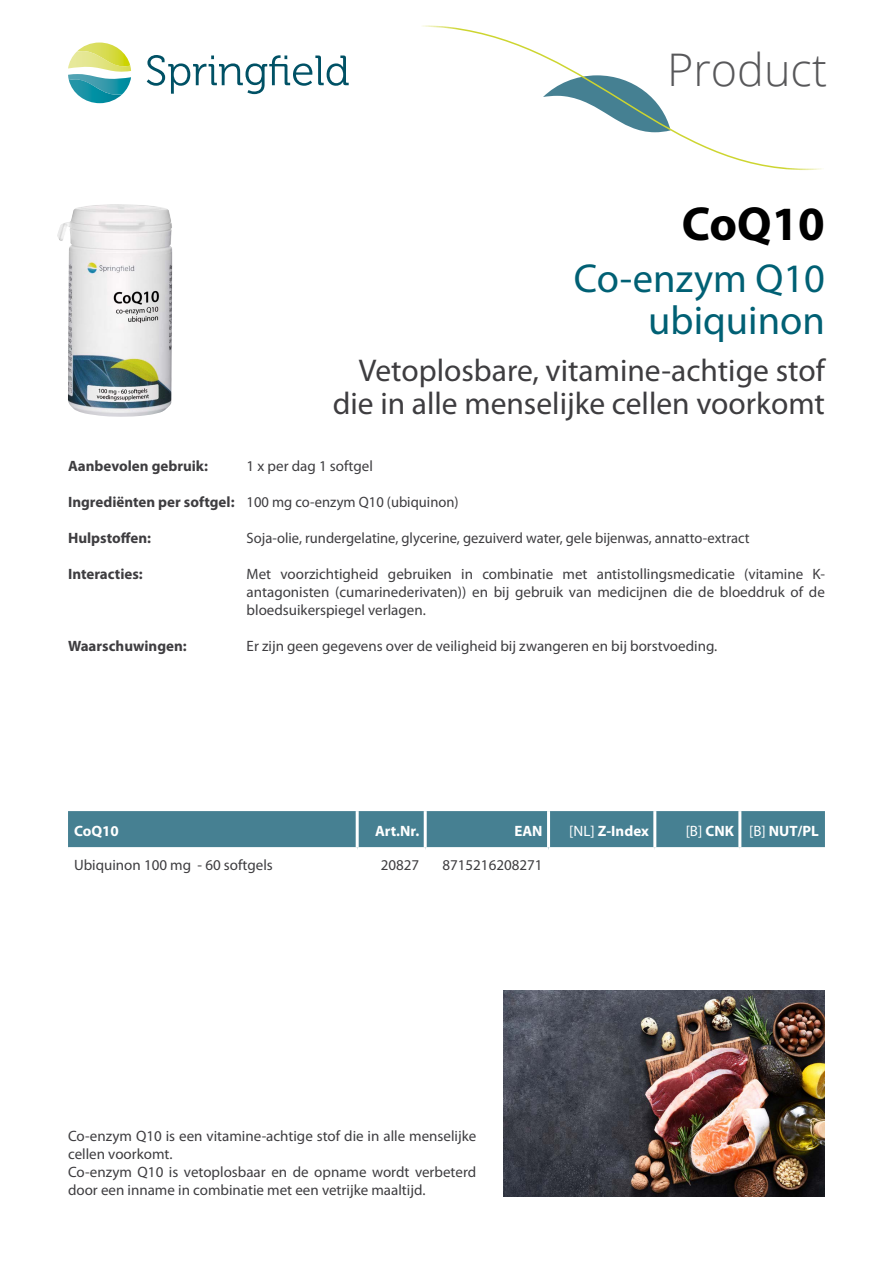
<style>
.page{position:relative;width:893px;height:1263px;background:#fff}
.page>*{position:absolute;margin:0;border:0;box-sizing:border-box;transform-origin:0 0}
.t1{font:700 48px "Myriad Pro";color:#000}
.t2{font:300 45px "Open Sans";color:#58585a}
.t3{font:40.5px/42px "Myriad Pro";color:#006074;text-align:right}
.t4{font:31.5px/33px "Myriad Pro";color:#3e3d40;text-align:right}
.t5{font:15px/18px "Myriad Pro";color:#3e3d40}
.t6{font:700 15px "Myriad Pro";color:#3e3d40}
.t7{font:700 15px "Myriad Pro";color:#fff}
.s1{font-weight:700}
.s2{font-weight:400}
</style>
<div class="page">
<svg style="left:68px;top:43px;width:63px;height:60px"></svg>
<svg style="left:147px;top:55px;width:202px;height:39px"></svg>
<svg style="left:422px;top:25px;width:400px;height:145px"></svg>
<img style="left:57px;top:204px;width:115px;height:213px">
<div style="left:68px;top:811px;width:757px;height:36px;background:#468092"></div>
<hr style="left:356px;top:811px;width:3px;height:36px;background:#fff">
<hr style="left:424px;top:811px;width:3px;height:36px;background:#fff">
<hr style="left:547px;top:811px;width:3px;height:36px;background:#fff">
<hr style="left:653px;top:811px;width:3px;height:36px;background:#fff">
<hr style="left:738px;top:811px;width:3px;height:36px;background:#fff">
<img style="left:503px;top:990px;width:322px;height:206px">
<h2 class="t2" style="left:667px;top:39px;width:161px">Product</h2>
<h1 class="t1" style="left:682px;top:193px;width:145px">CoQ10</h1>
<h3 class="t3" style="left:574px;top:257px;width:253px">Co-enzym Q10 ubiquinon</h3>
<h3 class="t4" style="left:333px;top:353px;width:494px">Vetoplosbare, vitamine-achtige stof die in alle menselijke cellen voorkomt</h3>
<p class="t6" style="left:68px;top:456px;width:141px">Aanbevolen gebruik:</p>
<p class="t5" style="left:247px;top:456px;width:128px">1 x per dag 1 softgel</p>
<p class="t5" style="left:68px;top:492px;width:392px"><span class="s1">Ingrediënten per softgel:</span> 100 mg co-enzym Q10 (ubiquinon)</p>
<p class="t6" style="left:68px;top:528px;width:84px">Hulpstoffen:</p>
<p class="t5" style="left:247px;top:528px;width:504px">Soja-olie, rundergelatine, glycerine, gezuiverd water, gele bijenwas, annatto-extract</p>
<p class="t6" style="left:68px;top:564px;width:76px">Interacties:</p>
<p class="t5" style="left:247px;top:564px;width:580px;text-align:justify">Met voorzichtigheid gebruiken in combinatie met antistollingsmedicatie (vitamine K&shy;antagonisten (cumarinederivaten)) en bij gebruik van medicijnen die de bloeddruk of de bloedsuikerspiegel verlagen.</p>
<p class="t6" style="left:68px;top:636px;width:120px">Waarschuwingen:</p>
<p class="t5" style="left:247px;top:636px;width:472px">Er zijn geen gegevens over de veiligheid bij zwangeren en bij borstvoeding.</p>
<p class="t7" style="left:74px;top:821px;width:46px">CoQ10</p>
<p class="t7" style="left:375px;top:821px;width:46px">Art.Nr.</p>
<p class="t7" style="left:514px;top:821px;width:30px">EAN</p>
<p class="t7" style="left:569px;top:821px;width:81px"><span class="s2">[NL]</span> Z-Index</p>
<p class="t7" style="left:686px;top:821px;width:135px"><span class="s2">[B]</span> CNK <span class="s2">[B]</span> NUT/PL</p>
<p class="t5" style="left:74px;top:856px;width:200px">Ubiquinon 100 mg - 60 softgels</p>
<p class="t5" style="left:381px;top:856px;width:40px">20827</p>
<p class="t5" style="left:442px;top:856px;width:102px">8715216208271</p>
<p class="t5" style="left:68px;top:1127px;width:410px">Co-enzym Q10 is een vitamine-achtige stof die in alle menselijke cellen voorkomt.<br>Co-enzym Q10 is vetoplosbaar en de opname wordt verbeterd door een inname in combinatie met een vetrijke maaltijd.</p>
</div>
